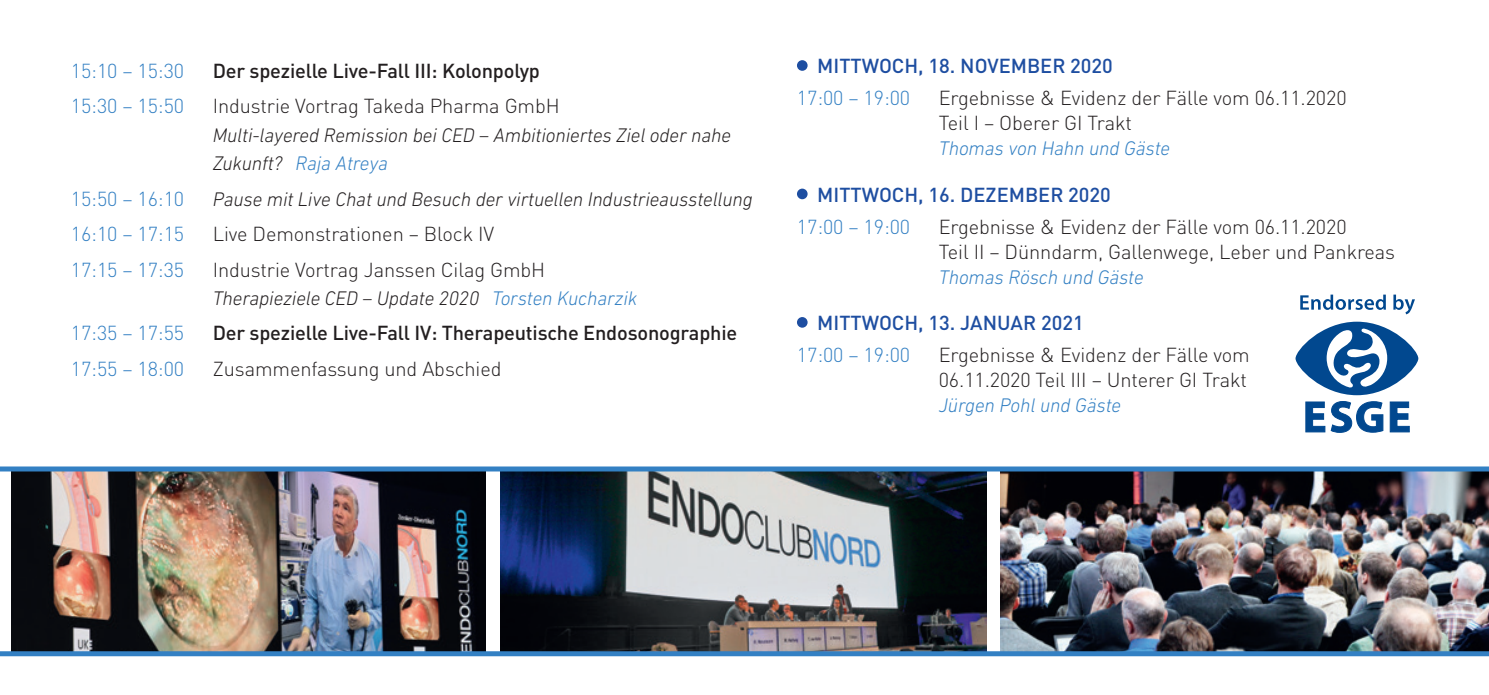
<style>
.page{position:relative;width:1489px;height:695px;background:#fff}
.page>*{position:absolute;margin:0;border:0;box-sizing:border-box;transform-origin:0 0}
.t1{font:300 20px/25px "DIN";letter-spacing:-.005em;color:#231f20}
.t2{font:italic 300 20px/28.2px "DIN Next LT Pro";letter-spacing:-.005em;color:#231f20}
.t3{font:300 20px "DIN";letter-spacing:-.005em;color:#3380c3}
.t4{font:500 20px "DIN";letter-spacing:-.01em;color:#231f20}
.t5{font:500 20px "DIN";color:#1e4ea1}
.t6{font:italic 300 20px "DIN Next LT Pro";letter-spacing:-.005em;color:#3380c3}
.s1{color:#3380c3}
</style>
<div class="page">
<img style="left:11px;top:471px;width:474px;height:180px">
<img style="left:500px;top:471px;width:486px;height:180px">
<img style="left:1000px;top:471px;width:488px;height:180px">
<div style="left:0;top:651px;width:1488px;height:5px;background:#3380c3"></div>
<div style="left:0;top:466px;width:1488px;height:5px;background:#3380c3"></div>
<div style="left:797px;top:60px;width:10px;height:11px;background:#1e4ea1;border-radius:50%"></div>
<div style="left:797px;top:188px;width:10px;height:11px;background:#1e4ea1;border-radius:50%"></div>
<div style="left:797px;top:317px;width:10px;height:10px;background:#1e4ea1;border-radius:50%"></div>
<svg style="left:1295px;top:321px;width:122px;height:74px;background:#2e68a2"></svg>
<svg style="left:1326px;top:328px;width:60px;height:61px"></svg>
<svg style="left:1305px;top:401px;width:78px;height:31px"></svg>
<svg style="left:1389px;top:401px;width:20px;height:31px"></svg>
<svg style="left:1300px;top:294px;width:114px;height:20px"></svg>
<p class="t3" style="left:71px;top:58px;width:115px">15:10 – 15:30</p>
<p class="t4" style="left:213px;top:58px;width:329px">Der spezielle Live-Fall III: Kolonpolyp</p>
<p class="t3" style="left:71px;top:94px;width:115px">15:30 – 15:50</p>
<p class="t1" style="left:213px;top:94px;width:348px">Industrie Vortrag Takeda Pharma GmbH</p>
<p class="t2" style="left:213px;top:121px;width:520px">Multi-layered Remission bei CED – Ambitioniertes Ziel oder nahe<br>Zukunft? <span class="s1">Raja Atreya</span></p>
<p class="t3" style="left:71px;top:186px;width:115px">15:50 – 16:10</p>
<p class="t2" style="left:213px;top:184px;width:541px">Pause mit Live Chat und Besuch der virtuellen Industrieausstellung</p>
<p class="t3" style="left:71px;top:221px;width:115px">16:10 – 17:15</p>
<p class="t1" style="left:213px;top:221px;width:283px">Live Demonstrationen – Block IV</p>
<p class="t3" style="left:71px;top:257px;width:115px">17:15 – 17:35</p>
<p class="t1" style="left:213px;top:257px;width:334px">Industrie Vortrag Janssen Cilag GmbH</p>
<p class="t2" style="left:213px;top:284px;width:426px">Therapieziele CED – Update 2020 <span class="s1">Torsten Kucharzik</span></p>
<p class="t3" style="left:71px;top:321px;width:115px">17:35 – 17:55</p>
<p class="t4" style="left:213px;top:320px;width:526px">Der spezielle Live-Fall IV: Therapeutische Endosonographie</p>
<p class="t3" style="left:71px;top:356px;width:115px">17:55 – 18:00</p>
<p class="t1" style="left:213px;top:356px;width:290px">Zusammenfassung und Abschied</p>
<p class="t5" style="left:817px;top:53px;width:297px">MITTWOCH, 18. NOVEMBER 2020</p>
<p class="t3" style="left:797px;top:86px;width:115px">17:00 – 19:00</p>
<p class="t1" style="left:938px;top:85px;width:409px">Ergebnisse &amp; Evidenz der Fälle vom 06.11.2020<br>Teil I – Oberer GI Trakt</p>
<p class="t6" style="left:938px;top:137px;width:233px">Thomas von Hahn und Gäste</p>
<p class="t5" style="left:817px;top:182px;width:295px">MITTWOCH, 16. DEZEMBER 2020</p>
<p class="t3" style="left:797px;top:214px;width:115px">17:00 – 19:00</p>
<p class="t1" style="left:938px;top:214px;width:458px">Ergebnisse &amp; Evidenz der Fälle vom 06.11.2020<br>Teil II – Dünndarm, Gallenwege, Leber und Pankreas</p>
<p class="t6" style="left:938px;top:265px;width:206px">Thomas Rösch und Gäste</p>
<p class="t5" style="left:817px;top:310px;width:268px">MITTWOCH, 13. JANUAR 2021</p>
<p class="t3" style="left:797px;top:342px;width:115px">17:00 – 19:00</p>
<p class="t1" style="left:938px;top:342px;width:312px">Ergebnisse &amp; Evidenz der Fälle vom<br>06.11.2020 Teil III – Unterer GI Trakt</p>
<p class="t6" style="left:938px;top:394px;width:184px">Jürgen Pohl und Gäste</p>
</div>
